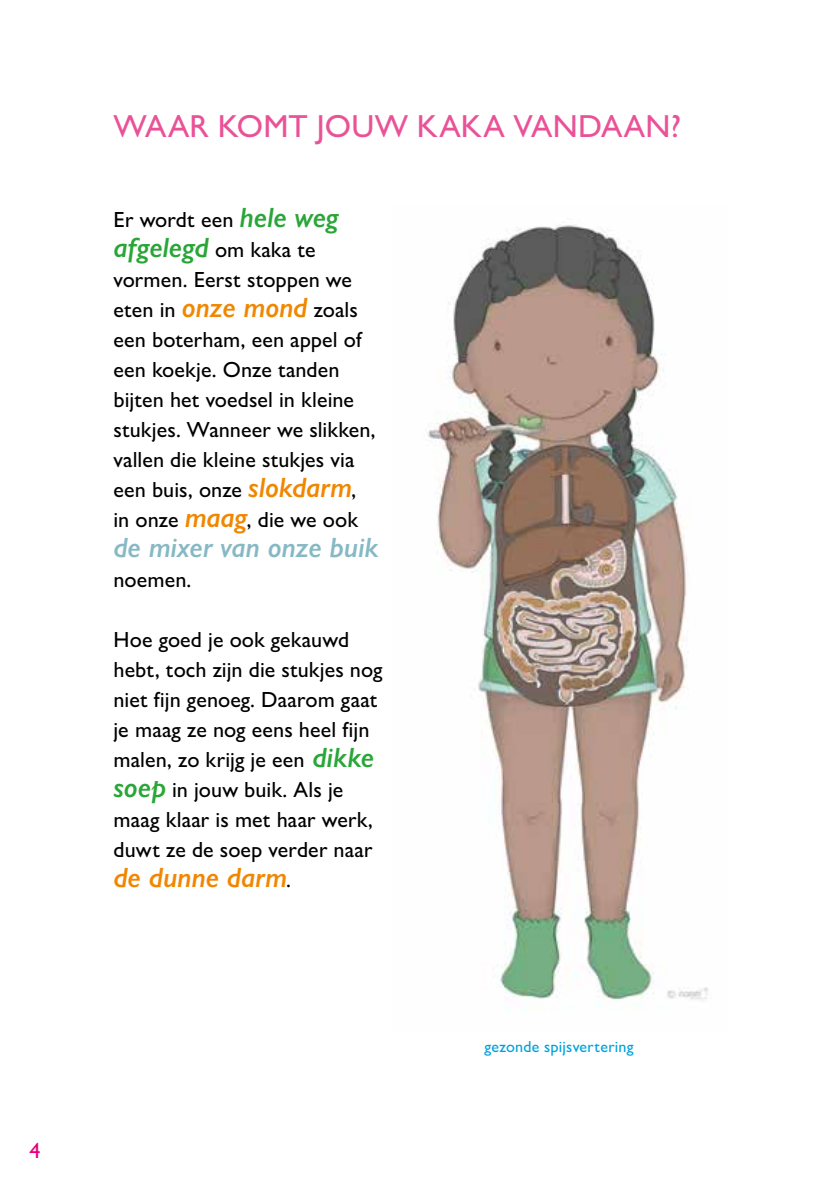
<style>
.page{position:relative;width:840px;height:1191px;background:#fff}
.page>*{position:absolute;margin:0;border:0;box-sizing:border-box;transform-origin:0 0}
.t1{font:500 32px "Gill Sans Nova";letter-spacing:.005em;color:#ea5297}
.t2{font:italic 600 28px "Gill Sans Nova";letter-spacing:-.005em;color:#86b9c4}
.t3{font:italic 600 28px "Gill Sans Nova";color:#29a637}
.t4{font:italic 600 28px "Gill Sans Nova";letter-spacing:-.005em;color:#f18700}
.t5{font:500 22px/30px "Gill Sans Nova";letter-spacing:.005em;color:#000}
.t6{font:500 22px "Gill Sans Nova";color:#e6007d}
.t7{font:500 16px "Gill Sans Nova";letter-spacing:.015em;color:#00a2dc}
.s1{font-weight:600;font-style:italic;font-size:28px;color:#29a637}
.s2{font-weight:500;font-style:normal;font-size:22px;color:#000}
.s3{font-weight:600;font-style:italic;font-size:28px;color:#f18700}
</style>
<div class="page">
<img style="left:428px;top:224px;width:281px;height:785px">
<p class="t6" style="left:29px;top:1136px;width:13px">4</p>
<h1 class="t1" style="left:113px;top:106px;width:568px">WAAR KOMT JOUW KAKA VANDAAN?</h1>
<p class="t5" style="left:113px;top:204px;width:226px">Er wordt een <span class="s1">hele weg</span></p>
<p class="t3" style="left:113px;top:230px;width:203px">afgelegd <span class="s2">om kaka te</span></p>
<p class="t5" style="left:113px;top:264px;width:263px">vormen. Eerst stoppen we eten in <span class="s3">onze mond</span> zoals een boterham, een appel of een koekje. Onze tanden bijten het voedsel in kleine stukjes. Wanneer we slikken, vallen die kleine stukjes via een buis, onze <span class="s3">slokdarm</span>, in onze <span class="s3">maag</span>, die we ook</p>
<p class="t2" style="left:113px;top:530px;width:266px">de mixer van onze buik</p>
<p class="t5" style="left:113px;top:564px;width:79px">noemen.</p>
<p class="t5" style="left:113px;top:624px;width:270px">Hoe goed je ook gekauwd hebt, toch zijn die stukjes nog niet fijn genoeg. Daarom gaat je maag ze nog eens heel fijn malen, zo krijg je een <span class="s1">dikke soep</span> in jouw buik. Als je maag klaar is met haar werk, duwt ze de soep verder naar</p>
<p class="t4" style="left:113px;top:860px;width:179px">de dunne darm<span class="s2">.</span></p>
<p class="t7" style="left:484px;top:1036px;width:151px">gezonde spijsvertering</p>
</div>
